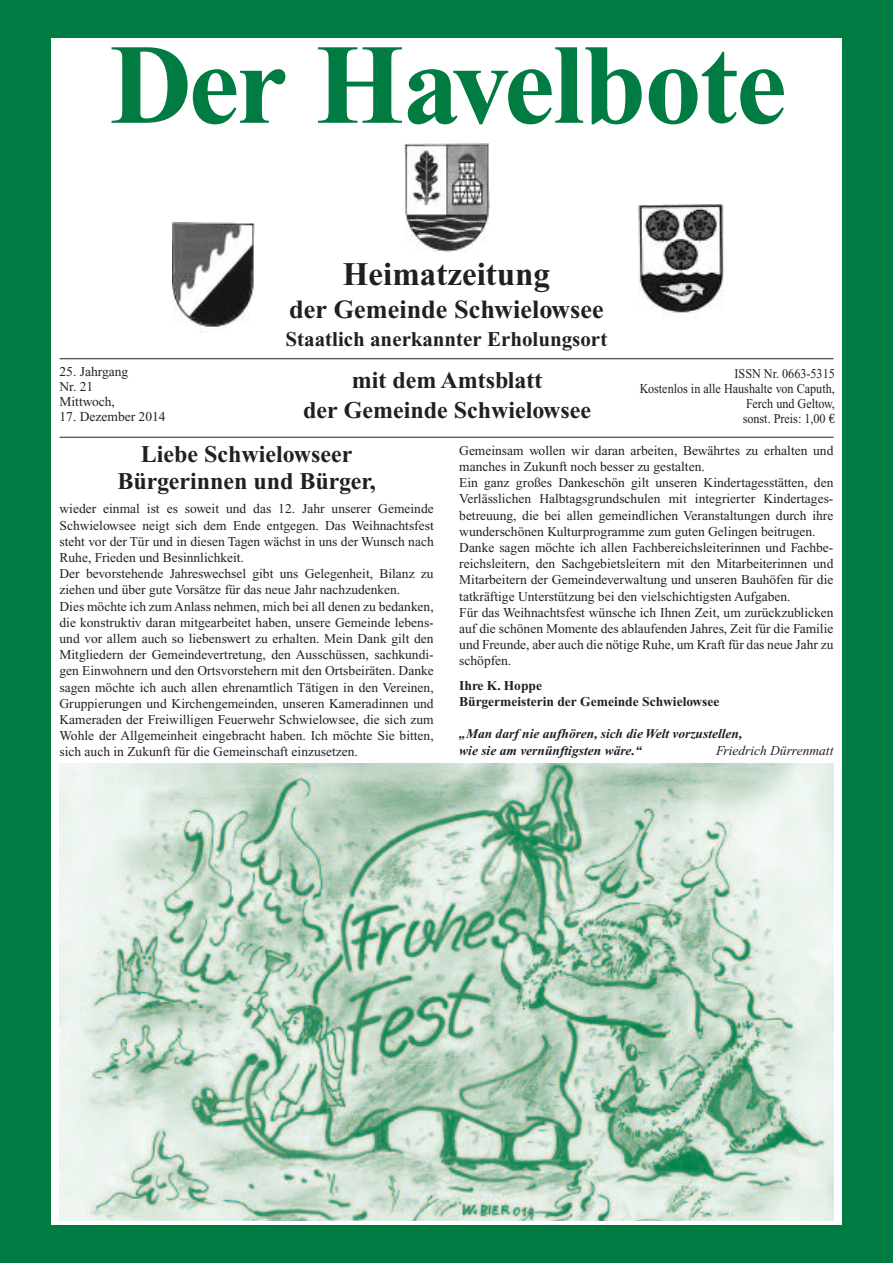
<style>
.page{position:relative;width:893px;height:1263px;background:#007b42}
.page>*{position:absolute;margin:0;border:0;box-sizing:border-box;transform-origin:0 0}
.t1{font:700 114px "Times New Roman";letter-spacing:-.015em;color:#007b42}
.t2{font:700 33px "Times New Roman";color:#231f20}
.t3{font:700 26.25px "Times New Roman";color:#231f20}
.t4{font:700 24px/30px "Times New Roman";color:#231f20;text-align:center}
.t5{font:700 21px "Times New Roman";color:#231f20}
.t6{font:13.5px/16.2px "Times New Roman";color:#231f20}
.t7{font:13.5px/15px "Times New Roman";color:#231f20;text-align:right;scale:.9 1}
.t8{font:italic 700 13.5px/16.2px "Times New Roman";color:#231f20}
.t9{font:700 13.5px/16.2px "Times New Roman";color:#231f20}
.t10{font:italic 13.5px "Times New Roman";color:#231f20}
.s1{font-family:"Euro Serif"}
</style>
<div class="page">
<div style="left:51px;top:38px;width:791px;height:1187px;background:#fff"></div>
<hr style="left:60px;top:358px;width:773px;height:1px;background:#231f20">
<hr style="left:60px;top:437px;width:773px;height:1px;background:#231f20">
<img style="left:405px;top:143px;width:85px;height:108px">
<img style="left:172px;top:222px;width:83px;height:105px">
<img style="left:637px;top:204px;width:87px;height:111px">
<img style="left:60px;top:763px;width:773px;height:457px">
<h1 class="t1" style="left:109px;top:47px;width:679px">Der Havelbote</h1>
<h2 class="t2" style="left:343px;top:263px;width:209px">Heimatzeitung</h2>
<h3 class="t3" style="left:289px;top:301px;width:316px">der Gemeinde Schwielowsee</h3>
<h3 class="t5" style="left:286px;top:332px;width:323px">Staatlich anerkannter Erholungsort</h3>
<p class="t6" style="left:60px;top:365px;width:70px;line-height:15px">25. Jahrgang<br>Nr. 21<br>Mittwoch,</p>
<p class="t6" style="left:60px;top:410px;width:108px">17. Dezember 2014</p>
<h3 class="t4" style="left:117px;top:443px;width:260px;line-height:27px">Liebe Schwielowseer<br>Bürgerinnen und Bürger,</h3>
<p class="t6" style="left:60px;top:502px;width:376px">wieder einmal ist es soweit und das 12. Jahr unserer Gemeinde Schwielowsee neigt sich dem Ende entgegen. Das Weihnachtsfest steht vor der Tür und in diesen Tagen wächst in uns der Wunsch nach Ruhe, Frieden und Besinnlichkeit.<br>Der bevorstehende Jahreswechsel gibt uns Gelegenheit, Bilanz zu ziehen und über gute Vorsätze für das neue Jahr nachzudenken.<br>Dies möchte ich zum Anlass nehmen, mich bei all denen zu bedanken, die konstruktiv daran mitgearbeitet haben, unsere Gemeinde lebens&shy;und vor allem auch so liebenswert zu erhalten. Mein Dank gilt den Mitgliedern der Gemeindevertretung, den Ausschüssen, sachkundi&shy;gen Einwohnern und den Ortsvorstehern mit den Ortsbeiräten. Danke sagen möchte ich auch allen ehrenamtlich Tätigen in den Vereinen, Gruppierungen und Kirchengemeinden, unseren Kameradinnen und Kameraden der Freiwilligen Feuerwehr Schwielowsee, die sich zum Wohle der Allgemeinheit eingebracht haben. Ich möchte Sie bitten, sich auch in Zukunft für die Gemeinschaft einzusetzen.</p>
<p class="t7" style="left:640px;top:367px;width:218px">ISSN Nr. 0663-5315<br>Kostenlos in alle Haushalte von Caputh,<br>Ferch und Geltow,<br>sonst. Preis: 1,00 <span class="s1">€</span></p>
<h3 class="t4" style="left:303px;top:367px;width:290px">mit dem Amtsblatt<br>der Gemeinde Schwielowsee</h3>
<p class="t6" style="left:459px;top:443px;width:376px">Gemeinsam wollen wir daran arbeiten, Bewährtes zu erhalten und manches in Zukunft noch besser zu gestalten.<br>Ein ganz großes Dankeschön gilt unseren Kindertagesstätten, den Verlässlichen Halbtagsgrundschulen mit integrierter Kindertages&shy;betreuung, die bei allen gemeindlichen Veranstaltungen durch ihre wunderschönen Kulturprogramme zum guten Gelingen beitrugen.<br>Danke sagen möchte ich allen Fachbereichsleiterinnen und Fachbe&shy;reichsleitern, den Sachgebietsleitern mit den Mitarbeiterinnen und Mitarbeitern der Gemeindeverwaltung und unseren Bauhöfen für die tatkräftige Unterstützung bei den vielschichtigsten Aufgaben.<br>Für das Weihnachtsfest wünsche ich Ihnen Zeit, um zurückzublicken auf die schönen Momente des ablaufenden Jahres, Zeit für die Familie und Freunde, aber auch die nötige Ruhe, um Kraft für das neue Jahr zu schöpfen.</p>
<p class="t9" style="left:459px;top:679px;width:262px">Ihre K. Hoppe<br>Bürgermeisterin der Gemeinde Schwielowsee</p>
<p class="t8" style="left:459px;top:727px;width:285px">„Man darf nie aufhören, sich die Welt vorzustellen, wie sie am vernünftigsten wäre.“</p>
<p class="t10" style="left:716px;top:745px;width:119px">Friedrich Dürrenmatt</p>
</div>
